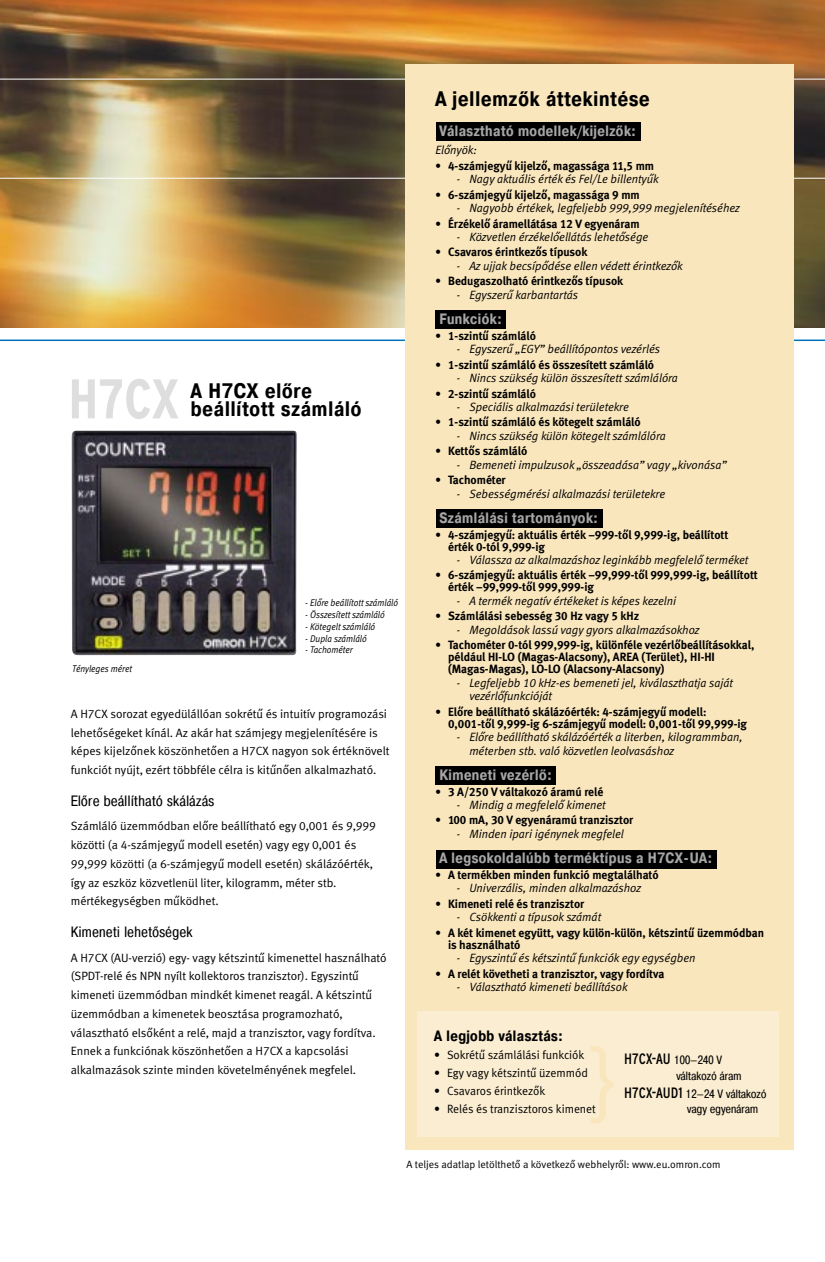
<style>
.page{position:relative;width:825px;height:1262px;background:#fff}
.page>*{position:absolute;margin:0;border:0;box-sizing:border-box;transform-origin:0 0}
.t1{font:87px "Meta Normal CELF";color:#fae6bc}
.t2{font:700 condensed 55.65px "Interstate";color:#dedede}
.t3{font:700 21px "Pragmatica Cond E";letter-spacing:.04em;color:#000}
.t4{font:700 15px "Pragmatica Cond E";letter-spacing:.03em;color:#a6a6a6}
.t5{font:15px "Pragmatica Cond E";letter-spacing:.035em;color:#000}
.t6{font:700 15px "Pragmatica Cond E";letter-spacing:.03em;color:#000}
.t7{font:12px/12px "Meta Bold CELF";color:#000}
.t8{font:italic 12px/13.5px "Meta Normal CELF";color:#000}
.t9{font:12px/18.8px "Meta Normal CELF";color:#000}
.t10{font:12px/15.9px "Pragmatica Cond E";letter-spacing:.015em;color:#000}
.t11{font:10.5px "Meta Normal CELF";color:#000}
.t12{font:italic 9.75px "Meta Normal CELF";color:#000;scale:.9 1}
.s1{font-family:"Interstate";font-stretch:condensed;font-size:15px}
</style>
<div class="page">
<img style="left:0;top:0;width:824px;height:327px">
<hr style="left:0;top:79px;width:824px;height:1px;background:#fff">
<hr style="left:0;top:178px;width:824px;height:1px;background:#fff">
<hr style="left:0;top:339px;width:824px;height:2px;background:#0073bb">
<div style="left:405px;top:65px;width:388px;height:1085px;background:#fae6bc"></div>
<div style="left:418px;top:1011px;width:360px;height:125px;background:#fbedd1"></div>
<div style="left:435px;top:509px;width:167px;height:18px;background:#000"></div>
<div style="left:435px;top:766px;width:121px;height:18px;background:#000"></div>
<div style="left:435px;top:850px;width:281px;height:18px;background:#000"></div>
<div style="left:435px;top:310px;width:71px;height:19px;background:#000"></div>
<div style="left:435px;top:123px;width:205px;height:18px;background:#000"></div>
<img style="left:72px;top:430px;width:225px;height:225px">
<h2 class="t2" style="left:68px;top:378px;width:113px">H7CX</h2>
<h3 class="t3" style="left:191px;top:383px;width:123px">A H7CX előre</h3>
<h3 class="t3" style="left:191px;top:401px;width:172px">beállított számláló</h3>
<p class="t12" style="left:72px;top:664px;width:68px">Tényleges méret</p>
<p class="t12" style="left:305px;top:599px;width:105px">- Előre beállított számláló</p>
<p class="t12" style="left:305px;top:611px;width:90px">- Összesített számláló</p>
<p class="t12" style="left:305px;top:623px;width:79px">- Kötegelt számláló</p>
<p class="t12" style="left:305px;top:634px;width:70px">- Dupla számláló</p>
<p class="t12" style="left:305px;top:646px;width:55px">- Tachométer</p>
<p class="t9" style="left:71px;top:705px;width:320px">A H7CX sorozat egyedülállóan sokrétű és intuitív programozási lehetőségeket kínál. Az akár hat számjegy megjelenítésére is képes kijelzőnek köszönhetően a H7CX nagyon sok értéknövelt funkciót nyújt, ezért többféle célra is kitűnően alkalmazható.</p>
<p class="t5" style="left:71px;top:795px;width:145px">Előre beállítható skálázás</p>
<p class="t9" style="left:71px;top:817px;width:307px">Számláló üzemmódban előre beállítható egy 0,001 és 9,999 közötti (a 4-számjegyű modell esetén) vagy egy 0,001 és 99,999 közötti (a 6-számjegyű modell esetén) skálázóérték, így az eszköz közvetlenül liter, kilogramm, méter stb. mértékegységben működhet.</p>
<p class="t5" style="left:71px;top:926px;width:123px">Kimeneti lehetőségek</p>
<p class="t9" style="left:71px;top:949px;width:317px">A H7CX (AU-verzió) egy- vagy kétszintű kimenettel használható (SPDT-relé és NPN nyílt kollektoros tranzisztor). Egyszintű kimeneti üzemmódban mindkét kimenet reagál. A kétszintű üzemmódban a kimenetek beosztása programozható, választható elsőként a relé, majd a tranzisztor, vagy fordítva.<br>Ennek a funkciónak köszönhetően a H7CX a kapcsolási alkalmazások szinte minden követelményének megfelel.</p>
<h3 class="t3" style="left:435px;top:91px;width:216px">A jellemzők áttekintése</h3>
<p class="t4" style="left:439px;top:126px;width:198px">Választható modellek/kijelzők:</p>
<p class="t8" style="left:435px;top:144px;width:43px">Előnyök:</p>
<p class="t7" style="left:435px;top:160px;width:220px">• 4-számjegyű kijelző, magassága 11,5 mm</p>
<p class="t8" style="left:456px;top:173px;width:203px">- Nagy aktuális érték és Fel/Le billentyűk</p>
<p class="t7" style="left:435px;top:189px;width:206px">• 6-számjegyű kijelző, magassága 9 mm</p>
<p class="t8" style="left:456px;top:202px;width:285px">- Nagyobb értékek, legfeljebb 999,999 megjelenítéséhez</p>
<p class="t7" style="left:435px;top:218px;width:206px">• Érzékelő áramellátása 12 V egyenáram</p>
<p class="t8" style="left:456px;top:231px;width:193px">- Közvetlen érzékelőellátás lehetősége</p>
<p class="t7" style="left:435px;top:247px;width:153px">• Csavaros érintkezős típusok</p>
<p class="t8" style="left:456px;top:260px;width:227px">- Az ujjak becsípődése ellen védett érintkezők</p>
<p class="t7" style="left:435px;top:276px;width:189px">• Bedugaszolható érintkezős típusok</p>
<p class="t8" style="left:456px;top:289px;width:123px">- Egyszerű karbantartás</p>
<p class="t4" style="left:439px;top:314px;width:64px">Funkciók:</p>
<p class="t7" style="left:435px;top:330px;width:102px">• 1-szintű számláló</p>
<p class="t8" style="left:456px;top:343px;width:205px">- Egyszerű „EGY” beállítópontos vezérlés</p>
<p class="t7" style="left:435px;top:359px;width:220px">• 1-szintű számláló és összesített számláló</p>
<p class="t8" style="left:456px;top:372px;width:223px">- Nincs szükség külön összesített számlálóra</p>
<p class="t7" style="left:435px;top:388px;width:102px">• 2-szintű számláló</p>
<p class="t8" style="left:456px;top:401px;width:174px">- Speciális alkalmazási területekre</p>
<p class="t7" style="left:435px;top:417px;width:207px">• 1-szintű számláló és kötegelt számláló</p>
<p class="t8" style="left:456px;top:430px;width:211px">- Nincs szükség külön kötegelt számlálóra</p>
<p class="t7" style="left:435px;top:446px;width:93px">• Kettős számláló</p>
<p class="t8" style="left:456px;top:459px;width:271px">- Bemeneti impulzusok „összeadása” vagy „kivonása”</p>
<p class="t7" style="left:435px;top:475px;width:72px">• Tachométer</p>
<p class="t8" style="left:456px;top:488px;width:210px">- Sebességmérési alkalmazási területekre</p>
<p class="t4" style="left:439px;top:512px;width:160px">Számlálási tartományok:</p>
<p class="t7" style="left:448px;top:529px;width:282px;text-indent:-13px">• 4-számjegyű: aktuális érték –999-től 9,999-ig, beállított érték 0-tól 9,999-ig</p>
<p class="t8" style="left:456px;top:554px;width:293px">- Válassza az alkalmazáshoz leginkább megfelelő terméket</p>
<p class="t7" style="left:448px;top:570px;width:311px;text-indent:-13px">• 6-számjegyű: aktuális érték –99,999-től 999,999-ig, beállított érték –99,999-től 999,999-ig</p>
<p class="t8" style="left:456px;top:595px;width:221px">- A termék negatív értékeket is képes kezelni</p>
<p class="t7" style="left:435px;top:611px;width:205px">• Számlálási sebesség 30 Hz vagy 5 kHz</p>
<p class="t8" style="left:456px;top:624px;width:244px">- Megoldások lassú vagy gyors alkalmazásokhoz</p>
<p class="t7" style="left:448px;top:640px;width:308px;text-indent:-13px">• Tachométer 0-tól 999,999-ig, különféle vezérlőbeállításokkal, például HI-LO (Magas-Alacsony), AREA (Terület), HI-HI (Magas-Magas), LO-LO (Alacsony-Alacsony)</p>
<p class="t8" style="left:469px;top:677px;width:265px;text-indent:-13px">- Legfeljebb 10 kHz-es bemeneti jel, kiválaszthatja saját vezérlőfunkcióját</p>
<p class="t7" style="left:448px;top:706px;width:300px;text-indent:-13px">• Előre beállítható skálázóérték: 4-számjegyű modell:<br>0,001-től 9,999-ig 6-számjegyű modell: 0,001-től 99,999-ig</p>
<p class="t8" style="left:469px;top:731px;width:275px;text-indent:-13px">- Előre beállítható skálázóérték a literben, kilogrammban, méterben stb. való közvetlen leolvasáshoz</p>
<p class="t4" style="left:439px;top:769px;width:114px">Kimeneti vezérlő:</p>
<p class="t7" style="left:435px;top:786px;width:169px">• 3 A/250 V váltakozó áramú relé</p>
<p class="t8" style="left:456px;top:799px;width:151px">- Mindig a megfelelő kimenet</p>
<p class="t7" style="left:435px;top:815px;width:199px">• 100 mA, 30 V egyenáramú tranzisztor</p>
<p class="t8" style="left:456px;top:828px;width:169px">- Minden ipari igénynek megfelel</p>
<p class="t4" style="left:439px;top:852px;width:275px">A legsokoldalúbb terméktípus a H7CX-UA:</p>
<p class="t7" style="left:435px;top:869px;width:225px">• A termékben minden funkció megtalálható</p>
<p class="t8" style="left:456px;top:882px;width:186px">- Univerzális, minden alkalmazáshoz</p>
<p class="t7" style="left:435px;top:898px;width:150px">• Kimeneti relé és tranzisztor</p>
<p class="t8" style="left:456px;top:911px;width:146px">- Csökkenti a típusok számát</p>
<p class="t7" style="left:448px;top:927px;width:317px;text-indent:-13px">• A két kimenet együtt, vagy külön-külön, kétszintű üzemmódban is használható</p>
<p class="t8" style="left:456px;top:952px;width:240px">- Egyszintű és kétszintű funkciók egy egységben</p>
<p class="t7" style="left:435px;top:968px;width:230px">• A relét követheti a tranzisztor, vagy fordítva</p>
<p class="t8" style="left:456px;top:981px;width:172px">- Választható kimeneti beállítások</p>
<p class="t6" style="left:434px;top:1030px;width:130px">A legjobb választás:</p>
<p class="t9" style="left:434px;top:1046px;width:152px">• Sokrétű számlálási funkciók</p>
<p class="t9" style="left:434px;top:1064px;width:155px">• Egy vagy kétszintű üzemmód</p>
<p class="t9" style="left:434px;top:1082px;width:113px">• Csavaros érintkezők</p>
<p class="t9" style="left:434px;top:1100px;width:163px">• Relés és tranzisztoros kimenet</p>
<h1 class="t1" style="left:588px;top:1046px;width:29px">}</h1>
<p class="t10" style="left:676px;top:1052px;width:67px;text-indent:-52px"><span class="s1">H7CX-AU</span> 100–240 V váltakozó áram</p>
<p class="t10" style="left:687px;top:1086px;width:80px;text-indent:-63px"><span class="s1">H7CX-AUD1</span> 12–24 V váltakozó vagy egyenáram</p>
<p class="t11" style="left:406px;top:1160px;width:315px">A teljes adatlap letölthető a következő webhelyről: www.eu.omron.com</p>
</div>
